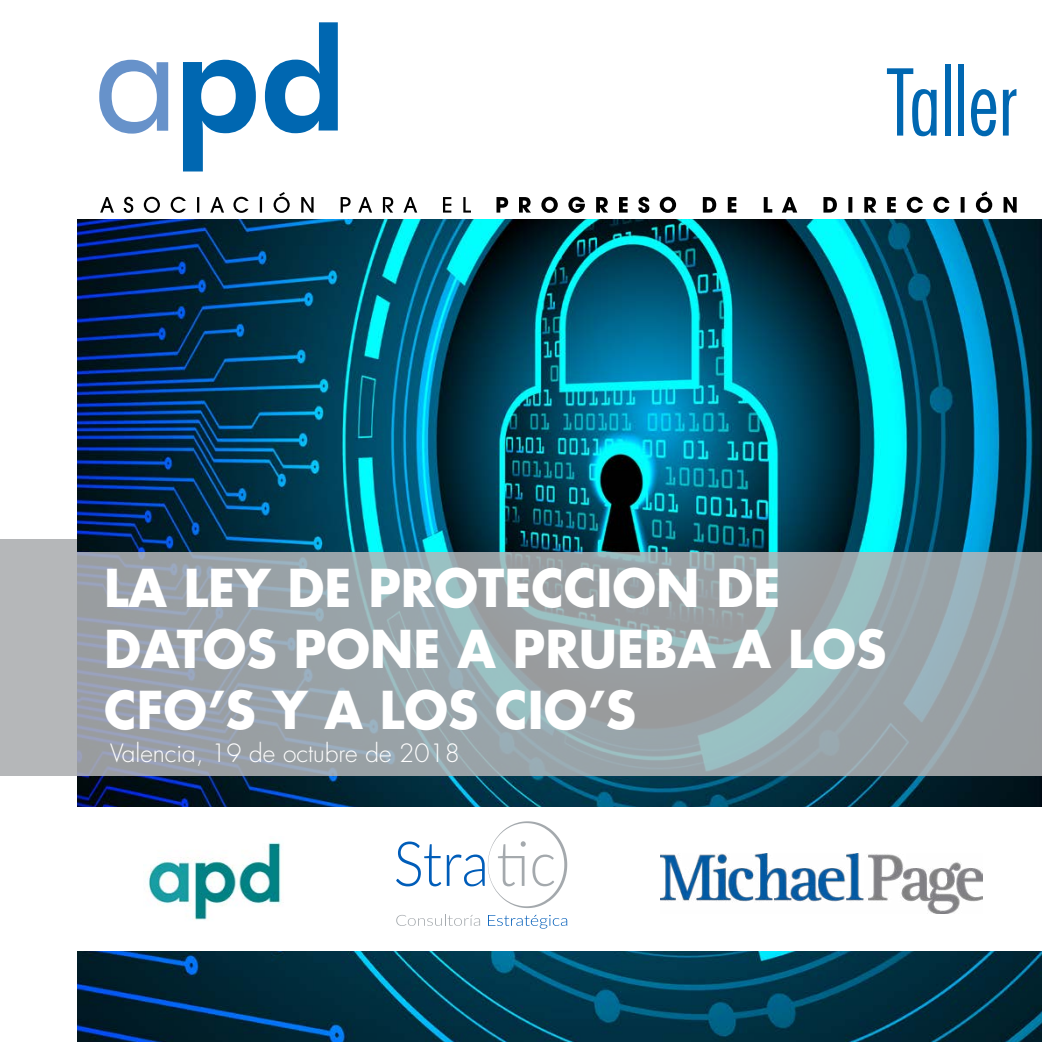
<style>
.page{position:relative;width:1042px;height:1042px;background:#fff}
.page>*{position:absolute;margin:0;border:0;box-sizing:border-box;transform-origin:0 0}
.t1{font:300 condensed 89.25px "Futura Std";color:#0067b1}
.t2{font:700 50.75px/60.9px "Futura Std";color:#fff}
.t3{font:300 24.5px "Futura Std";color:#fff}
</style>
<div class="page">
<img style="left:78px;top:951px;width:964px;height:91px">
<div style="left:0;top:539px;width:1042px;height:236px;background:#b5b7b9"></div>
<img style="left:78px;top:220px;width:964px;height:586px">
<svg style="left:78px;top:552px;width:964px;height:223px;background:#99a4aa"></svg>
<svg style="left:100px;top:191px;width:916px;height:22px"></svg>
<svg style="left:99px;top:60px;width:69px;height:74px"></svg>
<svg style="left:265px;top:22px;width:73px;height:111px"></svg>
<svg style="left:183px;top:60px;width:73px;height:111px"></svg>
<img style="left:148px;top:842px;width:133px;height:78px">
<img style="left:660px;top:853px;width:322px;height:60px">
<svg style="left:396px;top:841px;width:45px;height:45px"></svg>
<svg style="left:447px;top:821px;width:120px;height:87px"></svg>
<svg style="left:396px;top:914px;width:84px;height:12px"></svg>
<svg style="left:488px;top:915px;width:79px;height:13px"></svg>
<h1 class="t1" style="left:886px;top:50px;width:132px">Taller</h1>
<p class="t2" style="left:104px;top:556px;width:784px">LA LEY DE PROTECCION DE<br>DATOS PONE A PRUEBA A LOS<br>CFO’S Y A LOS CIO’S</p>
<p class="t3" style="left:110px;top:738px;width:351px">Valencia, 19 de octubre de 2018</p>
</div>
